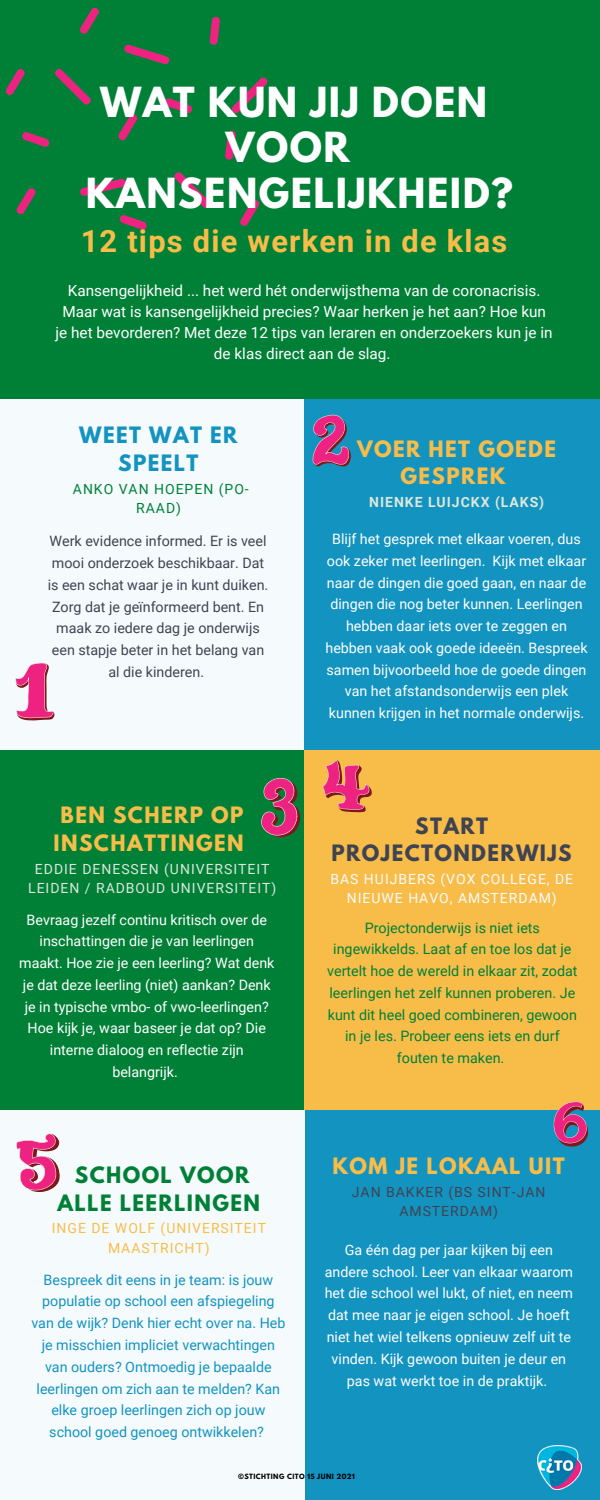
<style>
.page{position:relative;width:600px;height:1500px;background:#008037}
.page>*{position:absolute;margin:0;border:0;box-sizing:border-box;transform-origin:0 0}
.t1{font:700 36.7px "League Spartan";letter-spacing:.04em;color:#fff}
.t2{font:700 30.8px "Roboto";letter-spacing:.04em;color:#f8bd49}
.t3{font:700 20px/27.8px "League Spartan";letter-spacing:.07em;color:#f8bd49;text-align:center}
.t4{font:700 20px "League Spartan";letter-spacing:.07em;color:#008037}
.t5{font:700 20px/27.8px "League Spartan";letter-spacing:.07em;color:#404352;text-align:center}
.t6{font:700 20px/27.8px "League Spartan";letter-spacing:.07em;color:#1393c0;text-align:center}
.t7{font:15.3px/21px "Roboto";color:#fff;text-align:center}
.t8{font:14.3px/21.8px "Roboto";color:#fff;text-align:center}
.t9{font:14.3px/21.8px "Roboto";color:#1393c0;text-align:center}
.t10{font:14.3px/21.8px "Roboto";color:#008037;text-align:center}
.t11{font:14.3px/21.8px "Roboto";color:#404352;text-align:center}
.t12{font:14px/19.5px "Roboto";letter-spacing:.07em;color:#dce8dc;text-align:center}
.t13{font:14px/19.5px "Roboto";letter-spacing:.07em;color:#f5fbfd;text-align:center}
.t14{font:14px/19.5px "Roboto";letter-spacing:.07em;color:#f8bd49;text-align:center}
.t15{font:14px/19.5px "Roboto";letter-spacing:.07em;color:#404352;text-align:center}
.t16{font:14px/19.5px "Roboto";letter-spacing:.07em;color:#008037;text-align:center}
.t17{font:700 14px "Roboto";letter-spacing:.07em;color:#dce8dc}
.t18{font:700 6.4px "League Spartan";letter-spacing:.07em;color:#000}
</style>
<div class="page">
<div style="left:304px;top:750px;width:296px;height:361px;background:#f8bd49"></div>
<div style="left:0;top:399px;width:574px;height:351px;background:#f5fbfd"></div>
<div style="left:304px;top:399px;width:296px;height:351px;background:#1393c0"></div>
<div style="left:169px;top:1111px;width:431px;height:389px;background:#1393c0"></div>
<div style="left:0;top:1111px;width:304px;height:389px;background:#f5fbfd"></div>
<svg style="left:55px;top:69px;width:36px;height:36px"></svg>
<svg style="left:174px;top:172px;width:36px;height:36px"></svg>
<svg style="left:118px;top:114px;width:20px;height:27px"></svg>
<svg style="left:240px;top:200px;width:20px;height:26px"></svg>
<svg style="left:6px;top:69px;width:19px;height:26px"></svg>
<svg style="left:80px;top:8px;width:19px;height:26px"></svg>
<svg style="left:225px;top:131px;width:11px;height:29px"></svg>
<svg style="left:16px;top:188px;width:20px;height:27px"></svg>
<svg style="left:22px;top:132px;width:28px;height:15px"></svg>
<svg style="left:165px;top:98px;width:27px;height:16px"></svg>
<svg style="left:119px;top:215px;width:28px;height:15px"></svg>
<svg style="left:210px;top:17px;width:10px;height:28px"></svg>
<svg style="left:231px;top:77px;width:36px;height:36px"></svg>
<svg style="left:80px;top:178px;width:46px;height:18px"></svg>
<svg style="left:124px;top:44px;width:46px;height:21px"></svg>
<svg style="left:261px;top:778px;width:39px;height:59px"></svg>
<svg style="left:313px;top:415px;width:38px;height:52px"></svg>
<svg style="left:16px;top:1134px;width:44px;height:58px"></svg>
<svg style="left:15px;top:663px;width:39px;height:57px"></svg>
<svg style="left:322px;top:760px;width:50px;height:52px"></svg>
<svg style="left:554px;top:1102px;width:34px;height:45px"></svg>
<img style="left:538px;top:1446px;width:43px;height:43px">
<p class="t1" style="left:100px;top:84px;width:389px">WAT KUN JIJ DOEN</p>
<p class="t1" style="left:226px;top:129px;width:125px">VOOR</p>
<p class="t1" style="left:86px;top:175px;width:429px">KANSENGELIJKHEID?</p>
<p class="t2" style="left:81px;top:223px;width:428px">12 tips die werken in de klas</p>
<p class="t7" style="left:56px;top:280px;width:499px">Kansengelijkheid ... het werd hét onderwijsthema van de coronacrisis.<br>Maar wat is kansengelijkheid precies? Waar herken je het aan? Hoe kun je het bevorderen? Met deze 12 tips van leraren en onderzoekers kun je in de klas direct aan de slag.</p>
<p class="t6" style="left:79px;top:424px;width:160px">WEET WAT ER<br>SPEELT</p>
<p class="t16" style="left:73px;top:479px;width:177px">ANKO VAN HOEPEN (PO-<br>RAAD)</p>
<p class="t11" style="left:48px;top:531px;width:222px">Werk evidence informed. Er is veel mooi onderzoek beschikbaar. Dat is een schat waar je in kunt duiken.<br>Zorg dat je geïnformeerd bent. En maak zo iedere dag je onderwijs een stapje beter in het belang van al die kinderen.</p>
<p class="t3" style="left:54px;top:804px;width:192px">BEN SCHERP OP<br>INSCHATTINGEN</p>
<p class="t12" style="left:28px;top:859px;width:250px">EDDIE DENESSEN (UNIVERSITEIT<br>LEIDEN / RADBOUD UNIVERSITEIT)</p>
<p class="t8" style="left:19px;top:909px;width:257px">Bevraag jezelf continu kritisch over de inschattingen die je van leerlingen maakt. Hoe zie je een leerling? Wat denk je dat deze leerling (niet) aankan? Denk je in typische vmbo- of vwo-leerlingen?<br>Hoe kijk je, waar baseer je dat op? Die interne dialoog en reflectie zijn belangrijk.</p>
<p class="t4" style="left:75px;top:1165px;width:176px">SCHOOL VOOR</p>
<p class="t4" style="left:58px;top:1193px;width:204px">ALLE LEERLINGEN</p>
<p class="t14" style="left:52px;top:1219px;width:216px">INGE DE WOLF (UNIVERSITEIT<br>MAASTRICHT)</p>
<p class="t9" style="left:31px;top:1269px;width:256px">Bespreek dit eens in je team: is jouw populatie op school een afspiegeling van de wijk? Denk hier echt over na. Heb je misschien impliciet verwachtingen van ouders? Ontmoedig je bepaalde leerlingen om zich aan te melden? Kan elke groep leerlingen zich op jouw school goed genoeg ontwikkelen?</p>
<p class="t3" style="left:357px;top:437px;width:201px">VOER HET GOEDE<br>GESPREK</p>
<p class="t17" style="left:369px;top:494px;width:176px">NIENKE LUIJCKX (LAKS)</p>
<p class="t8" style="left:325px;top:528px;width:264px">Blijf het gesprek met elkaar voeren, dus ook zeker met leerlingen. Kijk met elkaar naar de dingen die goed gaan, en naar de dingen die nog beter kunnen. Leerlingen hebben daar iets over te zeggen en hebben vaak ook goede ideeën. Bespreek samen bijvoorbeeld hoe de goede dingen van het afstandsonderwijs een plek kunnen krijgen in het normale onderwijs.</p>
<p class="t5" style="left:332px;top:814px;width:242px">START<br>PROJECTONDERWIJS</p>
<p class="t13" style="left:330px;top:869px;width:244px">BAS HUIJBERS (VOX COLLEGE, DE<br>NIEUWE HAVO, AMSTERDAM)</p>
<p class="t10" style="left:327px;top:917px;width:252px">Projectonderwijs is niet iets ingewikkelds. Laat af en toe los dat je vertelt hoe de wereld in elkaar zit, zodat leerlingen het zelf kunnen proberen. Je kunt dit heel goed combineren, gewoon in je les. Probeer eens iets en durf fouten te maken.</p>
<p class="t3" style="left:333px;top:1155px;width:234px">KOM JE LOKAAL UIT</p>
<p class="t15" style="left:352px;top:1182px;width:195px">JAN BAKKER (BS SINT-JAN<br>AMSTERDAM)</p>
<p class="t8" style="left:325px;top:1239px;width:250px">Ga één dag per jaar kijken bij een andere school. Leer van elkaar waarom het die school wel lukt, of niet, en neem dat mee naar je eigen school. Je hoeft niet het wiel telkens opnieuw zelf uit te vinden. Kijk gewoon buiten je deur en pas wat werkt toe in de praktijk.</p>
<p class="t18" style="left:238px;top:1474px;width:118px">©STICHTING CITO 15 JUNI 2021</p>
</div>
